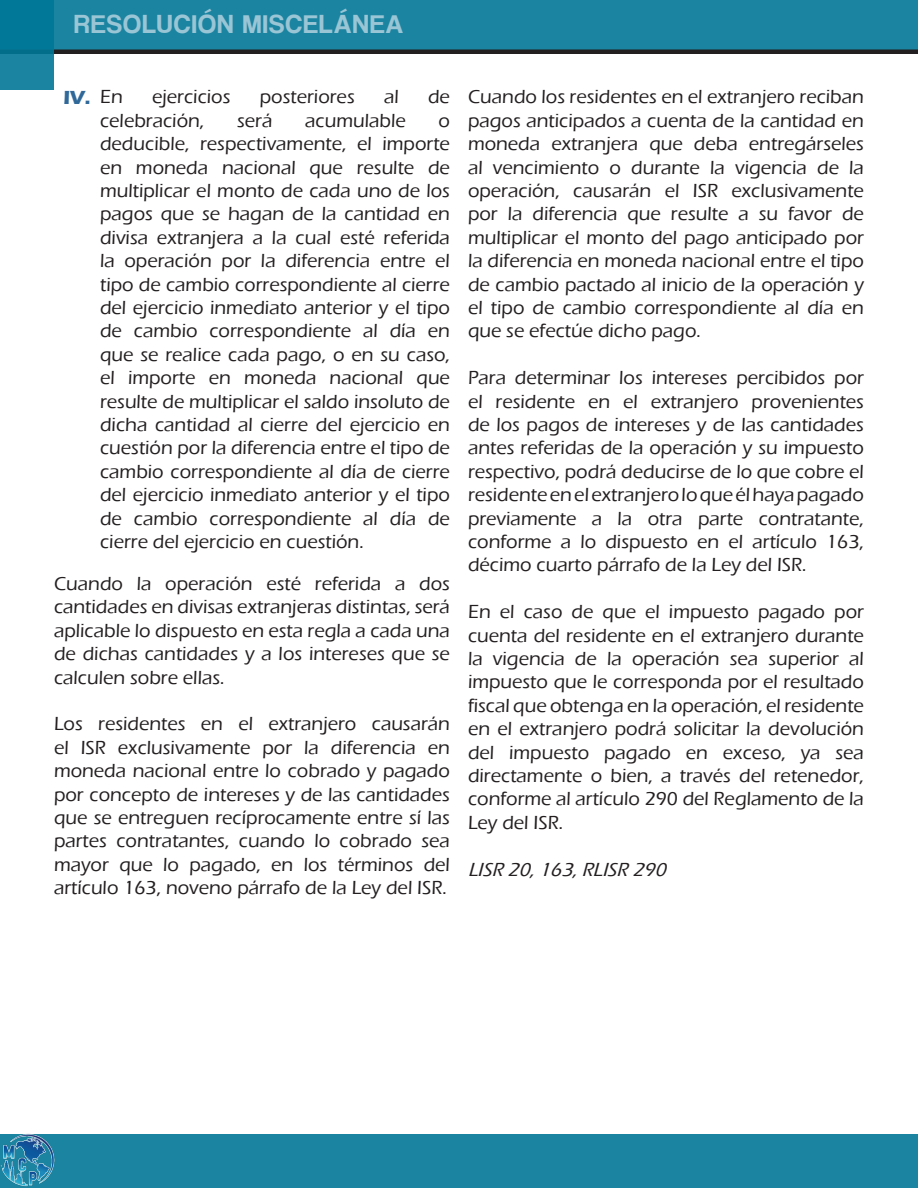
<style>
.page{position:relative;width:918px;height:1188px;background:#fff}
.page>*{position:absolute;margin:0;border:0;box-sizing:border-box;transform-origin:0 0}
.t1{font:27px "Coolvetica Rg";letter-spacing:.05em;color:#9ac5d5}
.t2{font:500 19.5px/23.4px "Eras ITC";color:#231f20;text-align:justify}
.t3{font:italic 500 19.5px "Eras ITC";color:#231f20}
.t4{font:700 19.5px "Eras ITC";color:#306999}
</style>
<div class="page">
<div style="left:0;top:0;width:918px;height:54px;background:#1a84a1"></div>
<hr style="left:0;top:50px;width:918px;height:4px;background:#231f20">
<svg style="left:0;top:0;width:54px;height:90px;background:#0b7c9a"></svg>
<div style="left:0;top:1134px;width:918px;height:54px;background:#1a84a1"></div>
<img style="left:0;top:1134px;width:55px;height:53px">
<h1 class="t1" style="left:74px;top:8px;width:331px">RESOLUCIÓN MISCELÁNEA</h1>
<p class="t4" style="left:63px;top:86px;width:29px">IV.</p>
<p class="t2" style="left:100px;top:85px;width:24px">En</p>
<p class="t2" style="left:152px;top:85px;width:80px">ejercicios</p>
<p class="t2" style="left:260px;top:85px;width:96px">posteriores</p>
<p class="t2" style="left:384px;top:85px;width:16px">al</p>
<p class="t2" style="left:428px;top:85px;width:23px">de</p>
<p class="t2" style="left:100px;top:109px;width:106px">celebración,</p>
<p class="t2" style="left:237px;top:109px;width:37px">será</p>
<p class="t2" style="left:305px;top:109px;width:102px">acumulable</p>
<p class="t2" style="left:100px;top:109px;width:351px;text-indent:338px">o deducible, respectivamente, el importe en moneda nacional que resulte de multiplicar el monto de cada uno de los pagos que se hagan de la cantidad en divisa extranjera a la cual esté referida la operación por la diferencia entre el tipo de cambio correspondiente al cierre del ejercicio inmediato anterior y el tipo de cambio correspondiente al día en que se realice cada pago, o en su caso, el importe en moneda nacional que resulte de multiplicar el saldo insoluto de dicha cantidad al cierre del ejercicio en cuestión por la diferencia entre el tipo de cambio correspondiente al día de cierre del ejercicio inmediato anterior y el tipo de cambio correspondiente al día de cierre del ejercicio en cuestión.</p>
<p class="t2" style="left:54px;top:572px;width:398px">Cuando la operación esté referida a dos cantidades en divisas extranjeras distintas, será aplicable lo dispuesto en esta regla a cada una de dichas cantidades y a los intereses que se calculen sobre ellas.</p>
<p class="t2" style="left:54px;top:712px;width:398px">Los residentes en el extranjero causarán el ISR exclusivamente por la diferencia en moneda nacional entre lo cobrado y pagado por concepto de intereses y de las cantidades que se entreguen recíprocamente entre sí las partes contratantes, cuando lo cobrado sea mayor que lo pagado, en los términos del artículo 163, noveno párrafo de la Ley del ISR.</p>
<p class="t2" style="left:468px;top:85px;width:398px">Cuando los residentes en el extranjero reciban pagos anticipados a cuenta de la cantidad en moneda extranjera que deba entregárseles al vencimiento o durante la vigencia de la operación, causarán el ISR exclusivamente por la diferencia que resulte a su favor de multiplicar el monto del pago anticipado por la diferencia en moneda nacional entre el tipo de cambio pactado al inicio de la operación y el tipo de cambio correspondiente al día en que se efectúe dicho pago.</p>
<p class="t2" style="left:468px;top:366px;width:398px">Para determinar los intereses percibidos por el residente en el extranjero provenientes de los pagos de intereses y de las cantidades antes referidas de la operación y su impuesto respectivo, podrá deducirse de lo que cobre el residente en el extranjero lo que él haya pagado previamente a la otra parte contratante, conforme a lo dispuesto en el artículo 163, décimo cuarto párrafo de la Ley del ISR.</p>
<p class="t2" style="left:468px;top:600px;width:398px">En el caso de que el impuesto pagado por cuenta del residente en el extranjero durante la vigencia de la operación sea superior al impuesto que le corresponda por el resultado fiscal que obtenga en la operación, el residente en el extranjero podrá solicitar la devolución del impuesto pagado en exceso, ya sea directamente o bien, a través del retenedor, conforme al artículo 290 del Reglamento de la Ley del ISR.</p>
<p class="t3" style="left:468px;top:858px;width:205px">LISR 20,163,RLISR 290</p>
</div>
